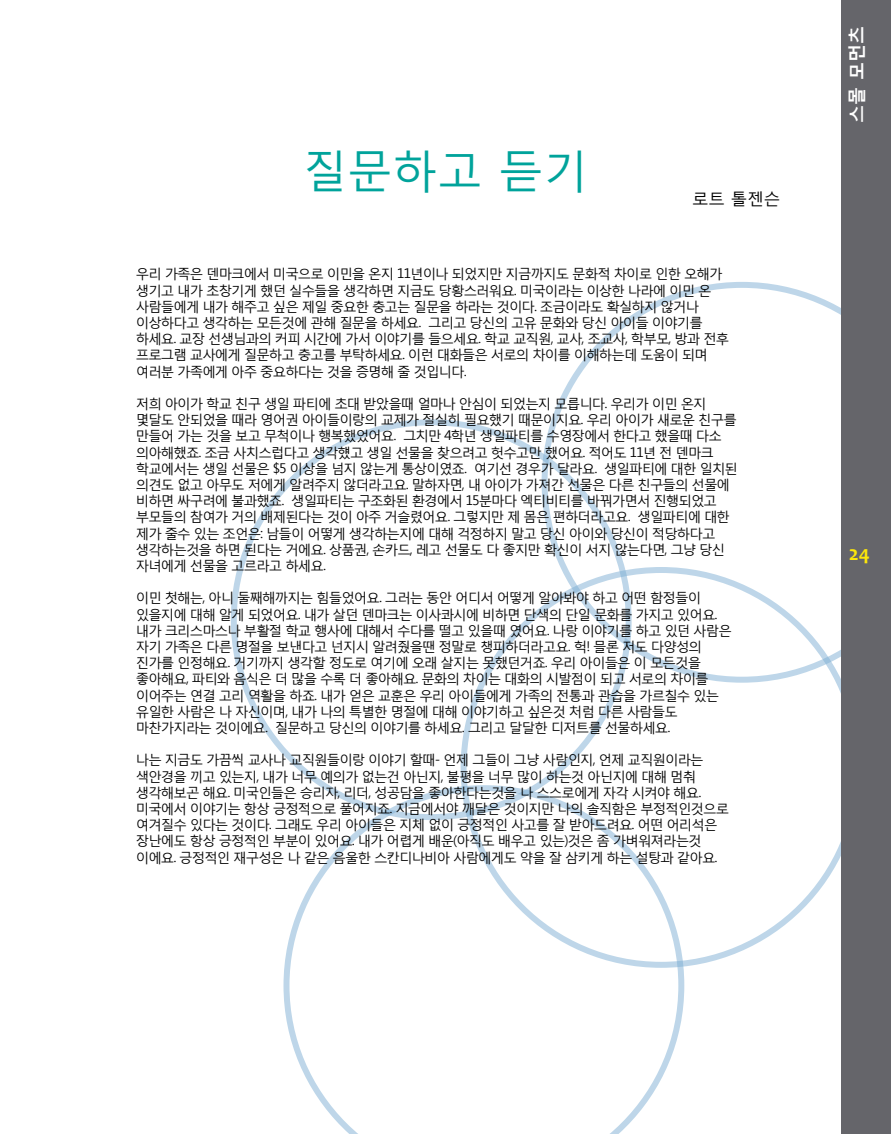
<style>
.page{position:relative;width:891px;height:1134px;background:#fff}
.page>*{position:absolute;margin:0;border:0;box-sizing:border-box;transform-origin:0 0}
.t1{font:45px "Malgun Gothic";color:#00a39b}
.t2{font:700 21px "Candara";color:#fde70a}
.t3{font:700 18px "Malgun Gothic";color:#fff}
.t4{font:16.5px "Malgun Gothic";color:#000}
.t5{font:13.5px/16.2px "Malgun Gothic";letter-spacing:-.07em;color:#000}
</style>
<div class="page">
<svg style="left:542px;top:282px;width:300px;height:401px"></svg>
<div style="left:842px;top:0;width:49px;height:1134px;background:#65656a"></div>
<svg style="left:283px;top:785px;width:401px;height:349px"></svg>
<h1 class="t1" style="left:303px;top:143px;width:287px">질문하고 듣기</h1>
<p class="t4" style="left:692px;top:189px;width:90px">로트 톨젠슨</p>
<p class="t5" style="left:136px;top:266px;width:595px">우리 가족은 덴마크에서 미국으로 이민을 온지 11년이나 되었지만 지금까지도 문화적 차이로 인한 오해가 생기고 내가 초창기게 했던 실수들을 생각하면 지금도 당황스러워요. 미국이라는 이상한 나라에 이민 온 사람들에게 내가 해주고 싶은 제일 중요한 충고는 질문을 하라는 것이다. 조금이라도 확실하지 않거나 이상하다고 생각하는 모든것에 관해 질문을 하세요. 그리고 당신의 고유 문화와 당신 아이들 이야기를 하세요. 교장 선생님과의 커피 시간에 가서 이야기를 들으세요. 학교 교직원, 교사, 조교사, 학부모, 방과 전후 프로그램 교사에게 질문하고 충고를 부탁하세요. 이런 대화들은 서로의 차이를 이해하는데 도움이 되며 여러분 가족에게 아주 중요하다는 것을 증명해 줄 것입니다.</p>
<p class="t5" style="left:136px;top:395px;width:604px">저희 아이가 학교 친구 생일 파티에 초대 받았을때 얼마나 안심이 되었는지 모릅니다. 우리가 이민 온지 몇달도 안되었을 때라 영어권 아이들이랑의 교제가 절실히 필요했기 때문이지요. 우리 아이가 새로운 친구를 만들어 가는 것을 보고 무척이나 행복했었어요. 그치만 4학년 생일파티를 수영장에서 한다고 했을때 다소 의아해했죠. 조금 사치스럽다고 생각헀고 생일 선물을 찾으려고 헛수고만 했어요. 적어도 11년 전 덴마크 학교에서는 생일 선물은 $5 이상을 넘지 않는게 통상이였죠. 여기선 경우가 달라요. 생일파티에 대한 일치된 의견도 없고 아무도 저에게 알려주지 않더라고요. 말하자면, 내 아이가 가져간 선물은 다른 친구들의 선물에 비하면 싸구려에 불과했죠. 생일파티는 구조화된 환경에서 15분마다 엑티비티를 바꿔가면서 진행되었고 부모들의 참여가 거의 배제된다는 것이 아주 거슬렸어요. 그렇지만 제 몸은 편하더라고요. 생일파티에 대한 제가 줄수 있는 조언은: 남들이 어떻게 생각하는지에 대해 걱정하지 말고 당신 아이와 당신이 적당하다고 생각하는것을 하면 된다는 거에요. 상품권, 손카드, 레고 선물도 다 좋지만 확신이 서지 않는다면, 그냥 당신 자녀에게 선물을 고르라고 하세요.</p>
<p class="t5" style="left:136px;top:590px;width:598px">이민 첫해는, 아니 둘째해까지는 힘들었어요. 그러는 동안 어디서 어떻게 알아봐야 하고 어떤 함정들이 있을지에 대해 알게 되었어요. 내가 살던 덴마크는 이사콰시에 비하면 단색의 단일 문화를 가지고 있어요. 내가 크리스마스나 부활절 학교 행사에 대해서 수다를 떨고 있을때 였어요. 나랑 이야기를 하고 있던 사람은 자기 가족은 다른 명절을 보낸다고 넌지시 알려줬을땐 정말로 챙피하더라고요. 헉! 믈론 저도 다양성의 진가를 인정해요. 거기까지 생각할 정도로 여기에 오래 살지는 못했던거죠. 우리 아이들은 이 모든것을 좋아해요, 파티와 음식은 더 많을 수록 더 좋아해요. 문화의 차이는 대화의 시발점이 되고 서로의 차이를 이어주는 연결 고리 역활을 하죠. 내가 얻은 교훈은 우리 아이들에게 가족의 전통과 관습을 가르칠수 있는 유일한 사람은 나 자신이며, 내가 나의 특별한 명절에 대해 이야기하고 싶은것 처럼 다른 사람들도 마찬가지라는 것이에요. 질문하고 당신의 이야기를 하세요. 그리고 달달한 디저트를 선물하세요.</p>
<p class="t5" style="left:136px;top:752px;width:595px">나는 지금도 가끔씩 교사나 교직원들이랑 이야기 할때- 언제 그들이 그냥 사람인지, 언제 교직원이라는 색안경을 끼고 있는지, 내가 너무 예의가 없는건 아닌지, 불평을 너무 많이 하는것 아닌지에 대해 멈춰 생각해보곤 해요. 미국인들은 승리자, 리더, 성공담을 좋아한다는것을 나 스스로에게 자각 시켜야 해요. 미국에서 이야기는 항상 긍정적으로 풀어지죠. 지금에서야 깨달은 것이지만 나의 솔직함은 부정적인것으로 여겨질수 있다는 것이다. 그래도 우리 아이들은 지체 없이 긍정적인 사고를 잘 받아드려요. 어떤 어리석은 장난에도 항상 긍정적인 부분이 있어요. 내가 어렵게 배운(아직도 배우고 있는)것은 좀 가벼워져라는것 이에요. 긍정적인 재구성은 나 같은 음울한 스칸디나비아 사람에게도 약을 잘 삼키게 하는 설탕과 같아요.</p>
<h3 class="t3" style="left:845px;top:123px;width:98px;rotate:-90deg">스몰 모먼츠</h3>
<h2 class="t2" style="left:849px;top:540px;width:23px">24</h2>
</div>
